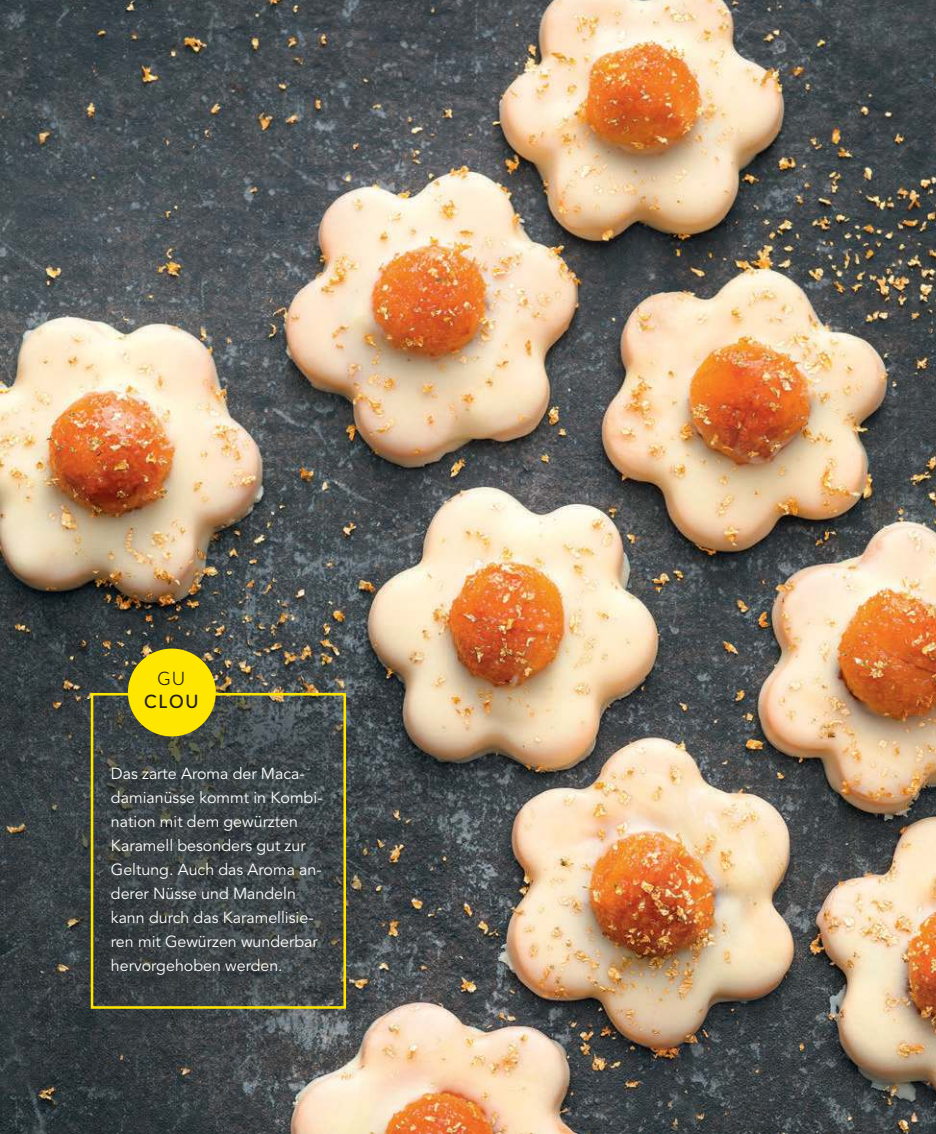
<style>
.page{position:relative;width:936px;height:1134px;background:#fff}
.page>*{position:absolute;margin:0;border:0;box-sizing:border-box;transform-origin:0 0}
.t1{font:18.8px "Halis GR";color:#221f1f}
.t2{font:300 18.8px "Halis GR";color:#221f1f}
.t3{font:16px/24px "Avenir LT Std";color:#fff}
</style>
<div class="page">
<img style="left:0;top:0;width:935px;height:1134px">
<div style="left:91px;top:693px;width:255px;height:316px;border:3px solid #ffe600"></div>
<div style="left:128px;top:648px;width:88px;height:88px;background:#ffe600;border-radius:50%"></div>
<p class="t2" style="left:157px;top:668px;width:30px">GU</p>
<p class="t1" style="left:144px;top:690px;width:57px">CLOU</p>
<p class="t3" style="left:111px;top:762px;width:213px">Das zarte Aroma der Maca&shy;damianüsse kommt in Kombi&shy;nation mit dem gewürzten<br>Karamell besonders gut zur<br>Geltung. Auch das Aroma an&shy;derer Nüsse und Mandeln kann durch das Karamellisie&shy;ren mit Gewürzen wunderbar hervorgehoben werden.</p>
</div>
